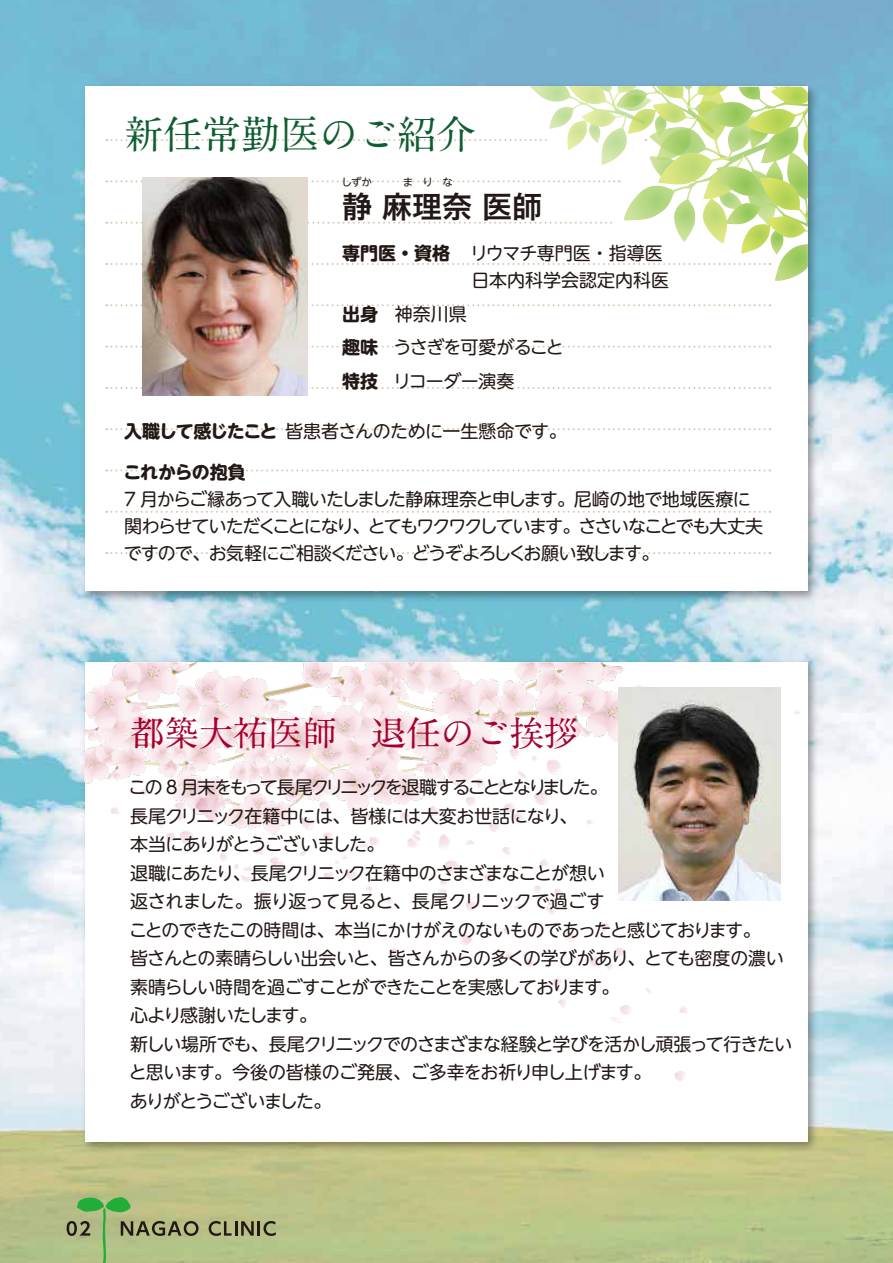
<style>
.page{position:relative;width:893px;height:1263px;background:#fff}
.page>*{position:absolute;margin:0;border:0;box-sizing:border-box;transform-origin:0 0}
.t1{font:700 39px "A1 Mincho Std";color:#0f5d31}
.t2{font:700 34.5px "A1 Mincho Std";color:#a50030}
.t3{font:30px "Hiragino Sans W6";color:#221815}
.t4{font:18px/28.5px "UD Shin M Go Pro";letter-spacing:-.055em;color:#221815}
.t5{font:18px/27px "UD Shin M Go Pro";letter-spacing:-.08em;color:#221815}
.t6{font:18px/27px "UD Shin M Go Pro";color:#221815}
.t7{font:18px/33.5px "UD Shin M Go Pro";letter-spacing:-.035em;color:#221815}
.t8{font:18px "UD Shin M Go Pro";letter-spacing:-.025em;color:#221815}
.t9{font:700 18px "UD Shin M Go Pro";letter-spacing:-.035em;color:#221815}
.t10{font:10.5px "UD Shin M Go Pro";color:#221815}
.s1{font-weight:700}
</style>
<div class="page">
<img style="left:0;top:0;width:893px;height:1263px">
<svg style="left:67px;top:1197px;width:132px;height:66px;background:#9fb278"></svg>
<svg style="left:209px;top:1221px;width:67px;height:15px"></svg>
<img style="left:78px;top:80px;width:744px;height:525px">
<div style="left:85px;top:87px;width:723px;height:504px;background:#fff"></div>
<svg style="left:106px;top:304px;width:664px;height:2px"></svg>
<svg style="left:106px;top:346px;width:664px;height:2px"></svg>
<svg style="left:106px;top:387px;width:664px;height:2px"></svg>
<svg style="left:106px;top:428px;width:664px;height:2px"></svg>
<svg style="left:106px;top:469px;width:664px;height:2px"></svg>
<svg style="left:106px;top:511px;width:664px;height:2px"></svg>
<svg style="left:106px;top:552px;width:664px;height:2px"></svg>
<svg style="left:106px;top:87px;width:702px;height:195px"></svg>
<img style="left:142px;top:178px;width:165px;height:218px">
<img style="left:78px;top:656px;width:744px;height:500px">
<img style="left:85px;top:663px;width:720px;height:509px">
<img style="left:619px;top:687px;width:161px;height:213px">
<h1 class="t1" style="left:124px;top:103px;width:353px">新任常勤医のご紹介</h1>
<p class="t10" style="left:341px;top:173px;width:32px">しずか</p>
<p class="t10" style="left:403px;top:173px;width:51px">ま　り　な</p>
<h3 class="t3" style="left:342px;top:179px;width:201px">静 麻理奈 医師</h3>
<p class="t6" style="left:471px;top:239px;width:199px;text-indent:-129px"><span class="s1">専門医・資格</span> リウマチ専門医・指導医日本内科学会認定内科医</p>
<p class="t7" style="left:342px;top:297px;width:223px"><span class="s1">出身</span> 神奈川県<br><span class="s1">趣味</span> うさぎを可愛がること<span class="s1">特技</span> リコーダー演奏</p>
<p class="t8" style="left:124px;top:417px;width:444px"><span class="s1">入職して感じたこと</span> 皆患者さんのために一生懸命です。</p>
<p class="t9" style="left:123px;top:457px;width:124px">これからの抱負</p>
<p class="t5" style="left:124px;top:484px;width:641px">7 月からご縁あって入職いたしました静麻理奈と申します。尼崎の地で地域医療に関わらせていただくことになり、とてもワクワクしています。ささいなことでも大丈夫ですので、お気軽にご相談ください。どうぞよろしくお願い致します。</p>
<h2 class="t2" style="left:130px;top:705px;width:450px">都築大祐医師　退任のご挨拶</h2>
<p class="t4" style="left:129px;top:772px;width:665px">この 8 月末をもって長尾クリニックを退職することとなりました。<br>長尾クリニック在籍中には、皆様には大変お世話になり、<br>本当にありがとうございました。<br>退職にあたり、長尾クリニック在籍中のさまざまなことが想い<br>返されました。振り返って見ると、長尾クリニックで過ごす<br>ことのできたこの時間は、本当にかけがえのないものであったと感じております。<br>皆さんとの素晴らしい出会いと、皆さんからの多くの学びがあり、とても密度の濃い素晴らしい時間を過ごすことができたことを実感しております。<br>心より感謝いたします。<br>新しい場所でも、長尾クリニックでのさまざまな経験と学びを活かし頑張って行きたいと思います。今後の皆様のご発展、ご多幸をお祈り申し上げます。<br>ありがとうございました。</p>
</div>
